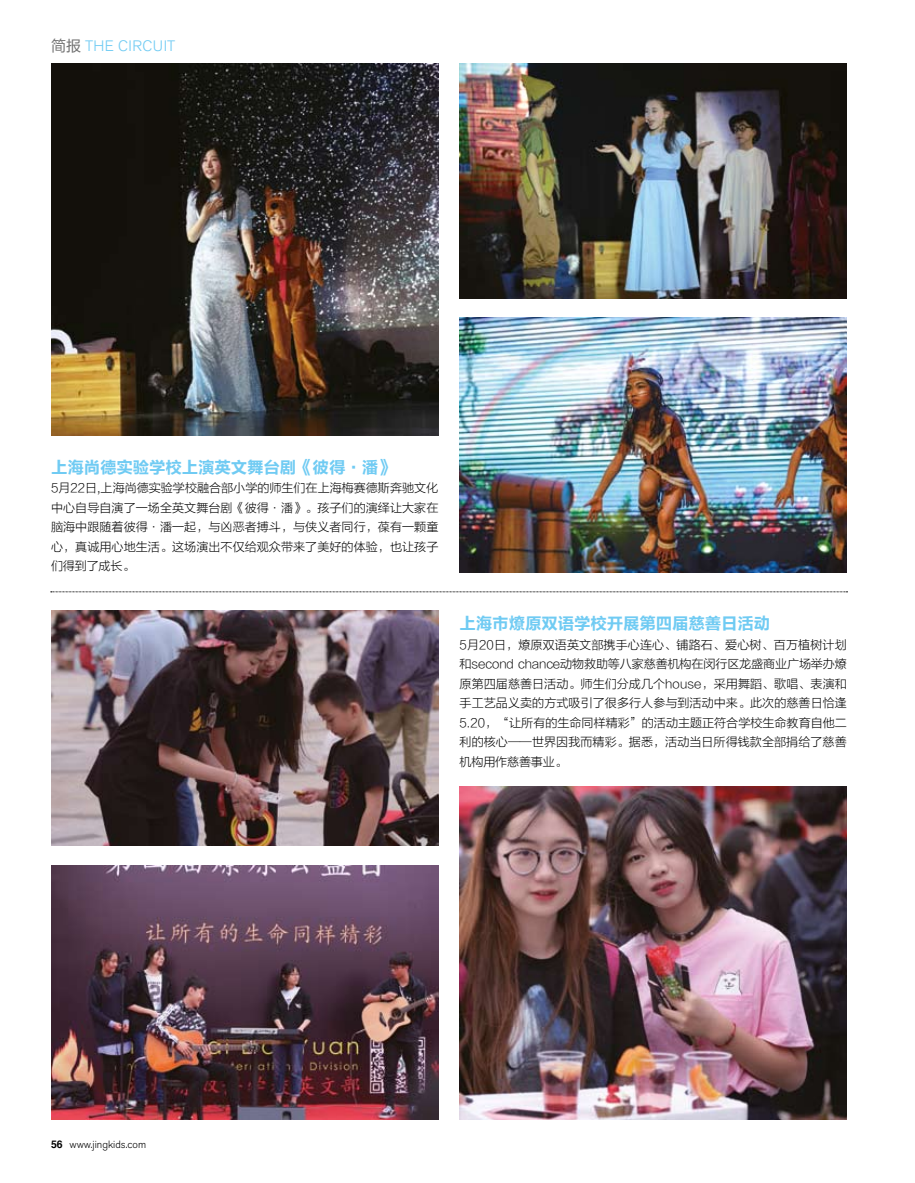
<style>
.page{position:relative;width:915px;height:1183px;background:#fff}
.page>*{position:absolute;margin:0;border:0;box-sizing:border-box;transform-origin:0 0}
.t1{font:16.5px "FZLTCHK GBK1 0";letter-spacing:-.01em;color:#70cbf3}
.t2{font:300 15px "Akzidenz Grotesk BE";letter-spacing:.02em;color:#70cbf3}
.t3{font:12px/19.5px "FZLTXHK GBK1 0";letter-spacing:.01em;color:#000;text-align:justify}
.t4{font:300 10.5px "Akzidenz Grotesk BE";color:#000}
.s1{font-family:"FZLTHJW GB1 0";font-weight:400;color:#6f6f6f}
.s2{font-family:"Helvetica";font-weight:700}
</style>
<div class="page">
<svg style="left:51px;top:591px;width:796px;height:1px"></svg>
<img style="left:51px;top:64px;width:387px;height:371px">
<img style="left:459px;top:786px;width:387px;height:332px">
<img style="left:459px;top:64px;width:387px;height:234px">
<img style="left:51px;top:611px;width:387px;height:234px">
<img style="left:459px;top:318px;width:387px;height:254px">
<img style="left:51px;top:865px;width:387px;height:253px">
<p class="t2" style="left:51px;top:37px;width:126px"><span class="s1">简报</span> the circuit</p>
<h1 class="t1" style="left:51px;top:458px;width:345px">上海尚德实验学校上演英文舞台剧《彼得·潘》</h1>
<p class="t3" style="left:51px;top:478px;width:388px">5月22日,上海尚德实验学校融合部小学的师生们在上海梅赛德斯奔驰文化中心自导自演了一场全英文舞台剧《彼得·潘》。孩子们的演绎让大家在脑海中跟随着彼得·潘一起，与凶恶者搏斗，与侠义者同行，葆有一颗童心，真诚用心地生活。这场演出不仅给观众带来了美好的体验，也让孩子们得到了成长。</p>
<h1 class="t1" style="left:459px;top:614px;width:312px">上海市燎原双语学校开展第四届慈善日活动</h1>
<p class="t3" style="left:459px;top:635px;width:388px">5月20日，燎原双语英文部携手心连心、铺路石、爱心树、百万植树计划和second chance动物救助等八家慈善机构在闵行区龙盛商业广场举办燎原第四届慈善日活动。师生们分成几个house，采用舞蹈、歌唱、表演和手工艺品义卖的方式吸引了很多行人参与到活动中来。此次的慈善日恰逢5.20，“让所有的生命同样精彩”的活动主题正符合学校生命教育自他二利的核心——世界因我而精彩。据悉，活动当日所得钱款全部捐给了慈善机构用作慈善事业。</p>
<p class="t4" style="left:51px;top:1137px;width:97px"><span class="s2">56</span> www.jingkids.com</p>
</div>
